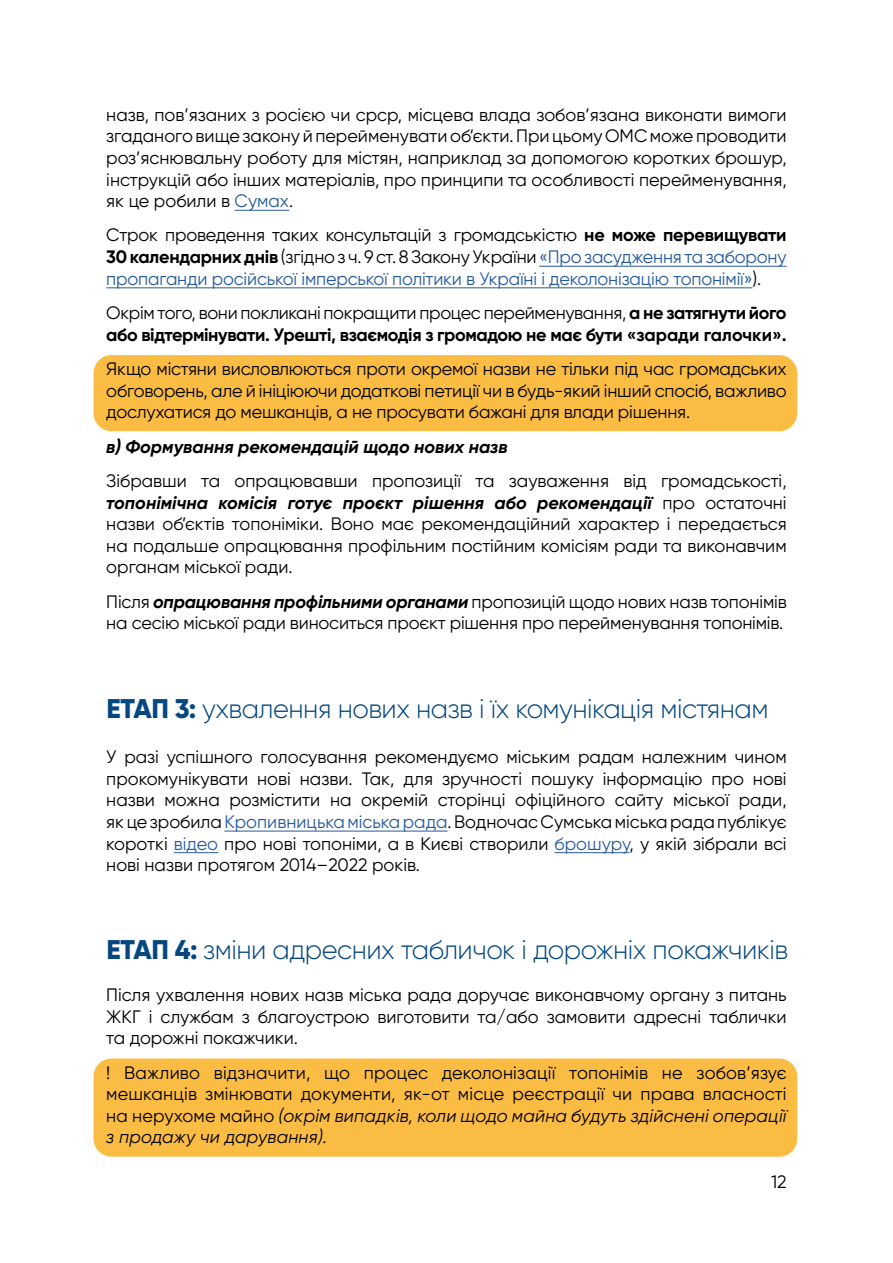
<style>
.page{position:relative;width:893px;height:1263px;background:#fff}
.page>*{position:absolute;margin:0;border:0;box-sizing:border-box;transform-origin:0 0}
.t1{font:300 27px "Gilroy";letter-spacing:-.02em;color:#05477e}
.t2{font:18px/21.6px "Gilroy";color:#000;text-align:justify}
.t3{font:18px/21.6px "Gilroy";letter-spacing:-.01em;color:#275b9b;text-align:justify}
.t4{font:700 18px/21.6px "Gilroy";letter-spacing:-.02em;color:#000}
.t5{font:italic 700 18px "Gilroy";color:#000}
.s1{color:#275b9b}
.s2{color:#000}
.s3{font-weight:700;color:#000}
.s4{font-weight:400}
.s5{font-weight:700;font-style:italic}
.s6{font-weight:800}
.s7{font-style:italic}
</style>
<div class="page">
<div style="left:94px;top:355px;width:703px;height:76px;background:#fbbc43;border-radius:18px"></div>
<hr style="left:235px;top:210px;width:54px;height:1px;background:#275b9b">
<hr style="left:539px;top:266px;width:248px;height:1px;background:#275b9b">
<hr style="left:106px;top:287px;width:646px;height:1px;background:#275b9b">
<div style="left:94px;top:1058px;width:703px;height:99px;background:#fbbc43;border-radius:18px"></div>
<hr style="left:224px;top:831px;width:223px;height:1px;background:#275b9b">
<hr style="left:174px;top:852px;width:44px;height:1px;background:#275b9b">
<hr style="left:555px;top:852px;width:75px;height:1px;background:#275b9b">
<p class="t2" style="left:106px;top:103px;width:682px">назв, пов’язаних з росією чи срср, місцева влада зобов’язана виконати вимоги згаданого вище закону й перейменувати об’єкти. При цьому ОМС може проводити роз’яснювальну роботу для містян, наприклад за допомогою коротких брошур, інструкцій або інших матеріалів, про принципи та особливості перейменування, як це робили в <span class="s1">Сумах</span>.</p>
<p class="t3" style="left:106px;top:224px;width:682px"><span class="s2">Строк проведення таких консультацій з громадськістю</span> <span class="s3">не може перевищувати 30календарних днів</span> <span class="s2">(згідно з ч. 9 ст. 8 Закону України</span> «Про засудження та заборону пропаганди російської імперської політики в Україні і деколонізацію топонімії»<span class="s2">).</span></p>
<p class="t4" style="left:106px;top:302px;width:682px"><span class="s4">Окрім того, вони покликані покращити процес перейменування,</span> а не затягнути його або відтермінувати. Урешті, взаємодія з громадою не має бути «заради галочки».</p>
<p class="t2" style="left:106px;top:358px;width:682px">Якщо містяни висловлюються проти окремої назви не тільки під час громадських обговорень, але й ініціюючи додаткові петиції чи в будь-який інший спосіб, важливо дослухатися до мешканців, а не просувати бажані для влади рішення.</p>
<p class="t5" style="left:106px;top:435px;width:403px">в) Формування рекомендацій щодо нових назв</p>
<p class="t2" style="left:106px;top:470px;width:682px">Зібравши та опрацювавши пропозиції та зауваження від громадськості, <span class="s5">топонімічна комісія готує проєкт рішення або рекомендації</span> про остаточні назви об’єктів топоніміки. Воно має рекомендаційний характер і передається на подальше опрацювання профільним постійним комісіям ради та виконавчим органам міської ради.</p>
<p class="t2" style="left:106px;top:590px;width:682px">Після <span class="s5">опрацювання профільними органами</span> пропозицій щодо нових назв топонімів на сесію міської ради виноситься проєкт рішення про перейменування топонімів.</p>
<h1 class="t1" style="left:106px;top:692px;width:664px"><span class="s6">ЕТАП 3:</span> ухвалення нових назв і їх комунікація містянам</h1>
<p class="t2" style="left:106px;top:746px;width:682px">У разі успішного голосування рекомендуємо міським радам належним чином прокомунікувати нові назви. Так, для зручності пошуку інформацію про нові назви можна розмістити на окремій сторінці офіційного сайту міської ради, якцезробила <span class="s1">Кропивницька міська рада</span>. Водночас Сумська міська рада публікує короткі <span class="s1">відео</span> про нові топоніми, а в Києві створили <span class="s1">брошуру</span>, у якій зібрали всі нові назви протягом 2014–2022 років.</p>
<h1 class="t1" style="left:106px;top:933px;width:683px"><span class="s6">ЕТАП 4:</span> зміни адресних табличок і дорожніх покажчиків</h1>
<p class="t2" style="left:106px;top:984px;width:682px">Після ухвалення нових назв міська рада доручає виконавчому органу з питань ЖКГ і службам з благоустрою виготовити та/або замовити адресні таблички та дорожні покажчики.</p>
<p class="t2" style="left:106px;top:1061px;width:682px">! Важливо відзначити, що процес деколонізації топонімів не зобов’язує мешканців змінювати документи, як-от місце реєстрації чи права власності на нерухоме майно <span class="s7">(окрім випадків, коли щодо майна будуть здійснені операції з продажу чи дарування).</span></p>
<p class="t2" style="left:771px;top:1171px;width:17px">12</p>
</div>
